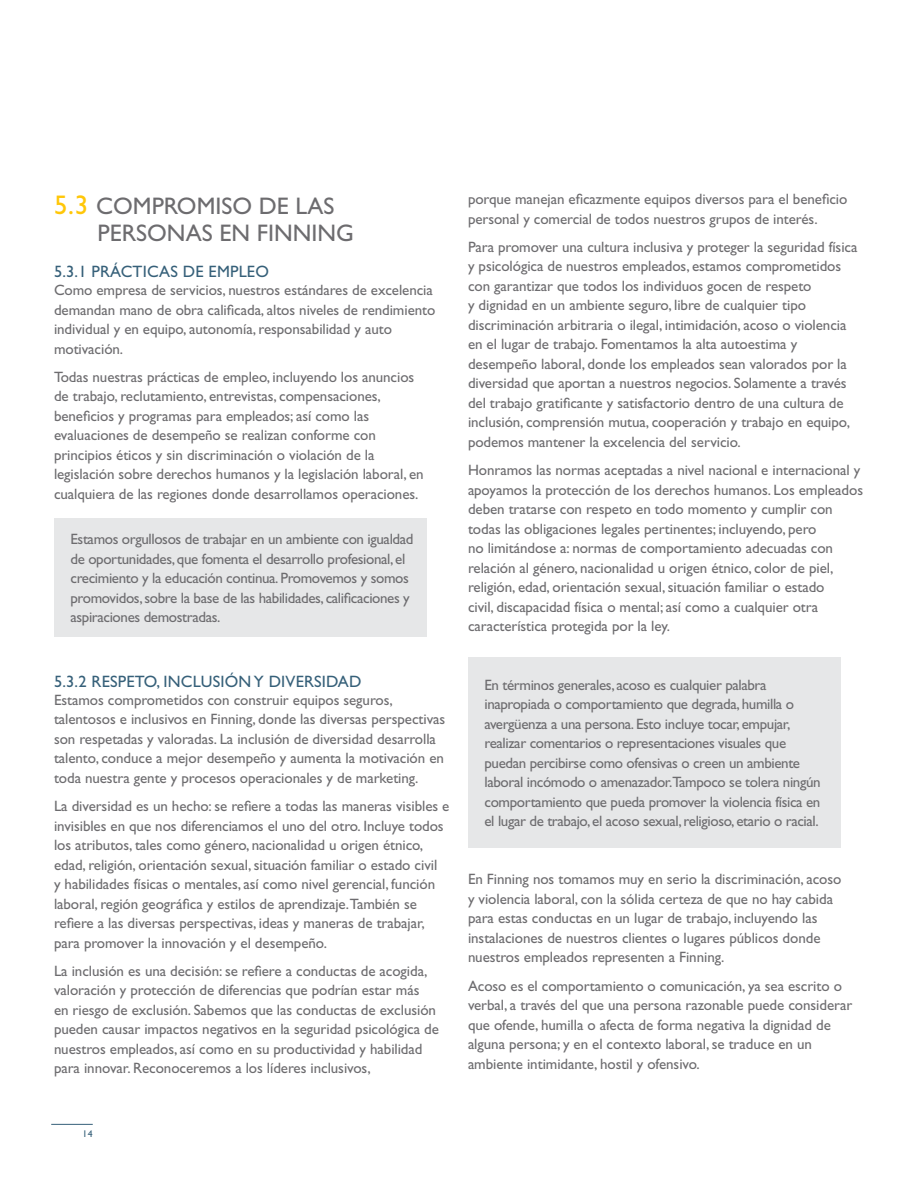
<style>
.page{position:relative;width:918px;height:1188px;background:#fff}
.page>*{position:absolute;margin:0;border:0;box-sizing:border-box;transform-origin:0 0}
.t1{font:24px/27px "Gill Sans Std";color:#6d6c6f}
.t2{font:16.5px "Gill Sans Std";letter-spacing:.01em;color:#366079}
.t3{font:15px/19.5px "Gill Sans Std";letter-spacing:-.005em;color:#6d6c6f}
.t4{font:15px/19.5px "Gill Sans Std";letter-spacing:-.025em;color:#6d6c6f}
.t5{font:9.75px "Gill Sans Std";color:#366079}
.s1{font-size:27px;color:#ffc709}
</style>
<div class="page">
<hr style="left:51px;top:1124px;width:42px;height:1px;background:#366079">
<div style="left:54px;top:518px;width:373px;height:119px;background:#e6e7e8"></div>
<div style="left:468px;top:657px;width:373px;height:191px;background:#e6e7e8"></div>
<h1 class="t1" style="left:98px;top:193px;width:258px;text-indent:-44px"><span class="s1">5.3</span> COMPROMISO DE LAS<br>PERSONAS EN FINNING</h1>
<p class="t2" style="left:54px;top:262px;width:216px">5.3.1 PRÁCTICAS DE EMPLEO</p>
<p class="t3" style="left:54px;top:280px;width:383px">Como empresa de servicios, nuestros estándares de excelencia demandan mano de obra calificada, altos niveles de rendimiento individual y en equipo, autonomía, responsabilidad y auto motivación.</p>
<p class="t3" style="left:54px;top:367px;width:371px">Todas nuestras prácticas de empleo, incluyendo los anuncios de trabajo, reclutamiento, entrevistas, compensaciones, beneficios y programas para empleados; así como las evaluaciones de desempeño se realizan conforme con principios éticos y sin discriminación o violación de la legislación sobre derechos humanos y la legislación laboral, en cualquiera de las regiones donde desarrollamos operaciones.</p>
<p class="t4" style="left:70px;top:530px;width:345px">Estamos orgullosos de trabajar en un ambiente con igualdad de oportunidades, que fomenta el desarrollo profesional, el crecimiento y la educación continua. Promovemos y somos promovidos, sobre la base de las habilidades, calificaciones y aspiraciones demostradas.</p>
<p class="t2" style="left:54px;top:672px;width:309px">5.3.2 RESPETO, INCLUSIÓN Y DIVERSIDAD</p>
<p class="t3" style="left:54px;top:690px;width:393px">Estamos comprometidos con construir equipos seguros, talentosos e inclusivos en Finning, donde las diversas perspectivas son respetadas y valoradas. La inclusión de diversidad desarrolla talento, conduce a mejor desempeño y aumenta la motivación en toda nuestra gente y procesos operacionales y de marketing.</p>
<p class="t3" style="left:54px;top:796px;width:397px">La diversidad es un hecho: se refiere a todas las maneras visibles e invisibles en que nos diferenciamos el uno del otro. Incluye todos los atributos, tales como género, nacionalidad u origen étnico, edad, religión, orientación sexual, situación familiar o estado civil<br>y habilidades físicas o mentales, así como nivel gerencial, función laboral, región geográfica y estilos de aprendizaje.También se refiere a las diversas perspectivas, ideas y maneras de trabajar, para promover la innovación y el desempeño.</p>
<p class="t3" style="left:54px;top:961px;width:386px">La inclusión es una decisión: se refiere a conductas de acogida, valoración y protección de diferencias que podrían estar más<br>en riesgo de exclusión. Sabemos que las conductas de exclusión pueden causar impactos negativos en la seguridad psicológica de nuestros empleados, así como en su productividad y habilidad para innovar. Reconoceremos a los líderes inclusivos,</p>
<p class="t3" style="left:468px;top:190px;width:381px">porque manejan eficazmente equipos diversos para el beneficio personal y comercial de todos nuestros grupos de interés.</p>
<p class="t3" style="left:468px;top:237px;width:391px">Para promover una cultura inclusiva y proteger la seguridad física y psicológica de nuestros empleados, estamos comprometidos con garantizar que todos los individuos gocen de respeto<br>y dignidad en un ambiente seguro, libre de cualquier tipo discriminación arbitraria o ilegal, intimidación, acoso o violencia en el lugar de trabajo. Fomentamos la alta autoestima y desempeño laboral, donde los empleados sean valorados por la diversidad que aportan a nuestros negocios. Solamente a través del trabajo gratificante y satisfactorio dentro de una cultura de inclusión, comprensión mutua, cooperación y trabajo en equipo, podemos mantener la excelencia del servicio.</p>
<p class="t3" style="left:468px;top:460px;width:397px">Honramos las normas aceptadas a nivel nacional e internacional y apoyamos la protección de los derechos humanos. Los empleados deben tratarse con respeto en todo momento y cumplir con todas las obligaciones legales pertinentes; incluyendo, pero<br>no limitándose a: normas de comportamiento adecuadas con relación al género, nacionalidad u origen étnico, color de piel, religión, edad, orientación sexual, situación familiar o estado<br>civil, discapacidad física o mental; así como a cualquier otra característica protegida por la ley.</p>
<p class="t4" style="left:484px;top:675px;width:338px">En términos generales, acoso es cualquier palabra inapropiada o comportamiento que degrada, humilla o avergüenza a una persona. Esto incluye tocar, empujar, realizar comentarios o representaciones visuales que puedan percibirse como ofensivas o creen un ambiente laboral incómodo o amenazador.Tampoco se tolera ningún comportamiento que pueda promover la violencia física en el lugar de trabajo, el acoso sexual, religioso, etario o racial.</p>
<p class="t3" style="left:468px;top:870px;width:375px">En Finning nos tomamos muy en serio la discriminación, acoso y violencia laboral, con la sólida certeza de que no hay cabida para estas conductas en un lugar de trabajo, incluyendo las instalaciones de nuestros clientes o lugares públicos donde nuestros empleados representen a Finning.</p>
<p class="t3" style="left:468px;top:976px;width:386px">Acoso es el comportamiento o comunicación, ya sea escrito o verbal, a través del que una persona razonable puede considerar que ofende, humilla o afecta de forma negativa la dignidad de alguna persona; y en el contexto laboral, se traduce en un ambiente intimidante, hostil y ofensivo.</p>
<p class="t5" style="left:83px;top:1128px;width:12px">14</p>
</div>
